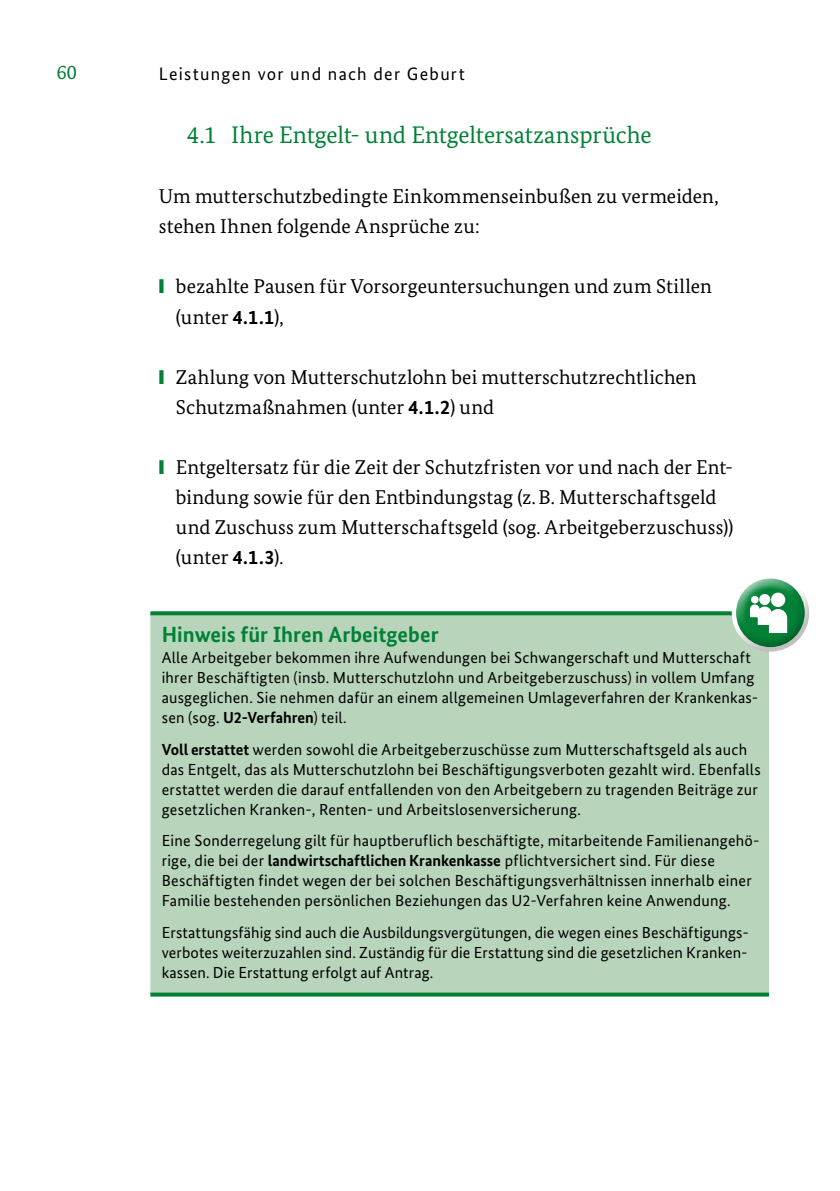
<style>
.page{position:relative;width:840px;height:1191px;background:#fff}
.page>*{position:absolute;margin:0;border:0;box-sizing:border-box;transform-origin:0 0}
.t1{font:24px "Bundes Serif";color:#008136}
.t2{font:700 22px "Bundes Sans";letter-spacing:.005em;color:#008136}
.t3{font:20px/30px "Bundes Serif";letter-spacing:.005em;color:#000}
.t4{font:20px "Bundes Serif";color:#008136}
.t5{font:18px "Bundes Sans";letter-spacing:.07em;color:#000}
.t6{font:16px/20px "Bundes Sans";letter-spacing:.015em;color:#000}
.s1{color:#008136}
.s2{font-family:"Bundes Sans";font-weight:700}
.s3{font-weight:700}
</style>
<div class="page">
<div style="left:150px;top:615px;width:618px;height:377px;background:#b8d5bb"></div>
<svg style="left:150px;top:611px;width:566px;height:4px;background:#138a44"></svg>
<svg style="left:150px;top:992px;width:618px;height:4px;background:#1b8d49"></svg>
<div style="left:716px;top:559px;width:98px;height:80px;background:#fff"></div>
<div style="left:725px;top:585px;width:98px;height:66px;background:#000;opacity:.25"></div>
<div style="left:770px;top:592px;width:14px;height:15px;background:#fff;border-radius:50%"></div>
<svg style="left:758px;top:594px;width:11px;height:11px"></svg>
<div style="left:750px;top:596px;width:8px;height:7px;background:#fff;border-radius:50%"></div>
<svg style="left:749px;top:604px;width:37px;height:29px"></svg>
<p class="t4" style="left:57px;top:60px;width:21px">60</p>
<p class="t5" style="left:159px;top:62px;width:307px">Leistungen vor und nach der Geburt</p>
<h2 class="t1" style="left:187px;top:121px;width:465px">4.1 Ihre Entgelt- und Entgeltersatzansprüche</h2>
<p class="t3" style="left:159px;top:181px;width:561px">Um mutterschutzbedingte Einkommenseinbußen zu vermeiden, stehen Ihnen folgende Ansprüche zu:</p>
<p class="t3" style="left:176px;top:271px;width:537px;text-indent:-17px"><span class="s1">❙</span> bezahlte Pausen für Vorsorgeuntersuchungen und zum Stillen (unter <span class="s2">4.1.1</span>),</p>
<p class="t3" style="left:176px;top:361px;width:522px;text-indent:-17px"><span class="s1">❙</span> Zahlung von Mutterschutzlohn bei mutterschutzrechtlichen<br>Schutzmaßnahmen (unter <span class="s2">4.1.2</span>) und</p>
<p class="t3" style="left:176px;top:451px;width:559px;text-indent:-17px"><span class="s1">❙</span> Entgeltersatz für die Zeit der Schutzfristen vor und nach der Ent&shy;bindung sowie für den Entbindungstag (z.B. Mutterschaftsgeld und Zuschuss zum Mutterschaftsgeld (sog. Arbeitgeberzuschuss)) (unter <span class="s2">4.1.3</span>).</p>
<p class="t2" style="left:162px;top:620px;width:278px">Hinweis für Ihren Arbeitgeber</p>
<p class="t6" style="left:162px;top:648px;width:597px">Alle Arbeitgeber bekommen ihre Aufwendungen bei Schwangerschaft und Mutterschaft ihrer Beschäftigten (insb. Mutterschutzlohn und Arbeitgeberzuschuss) in vollem Umfang ausgeglichen. Sie nehmen dafür an einem allgemeinen Umlageverfahren der Krankenkas&shy;sen (sog. <span class="s3">U2-Verfahren</span>) teil.</p>
<p class="t6" style="left:162px;top:739px;width:600px"><span class="s3">Voll erstattet</span> werden sowohl die Arbeitgeberzuschüsse zum Mutterschaftsgeld als auch das Entgelt, das als Mutterschutzlohn bei Beschäftigungsverboten gezahlt wird. Ebenfalls erstattet werden die darauf entfallenden von den Arbeitgebern zu tragenden Beiträge zur gesetzlichen Kranken-, Renten- und Arbeitslosenversicherung.</p>
<p class="t6" style="left:162px;top:830px;width:599px">Eine Sonderregelung gilt für hauptberuflich beschäftigte, mitarbeitende Familienangehö&shy;rige, die bei der <span class="s3">landwirtschaftlichen Krankenkasse</span> pflichtversichert sind. Für diese Beschäftigten findet wegen der bei solchen Beschäftigungsverhältnissen innerhalb einer Familie bestehenden persönlichen Beziehungen das U2-Verfahren keine Anwendung.</p>
<p class="t6" style="left:162px;top:922px;width:588px;text-align:justify">Erstattungsfähig sind auch die Ausbildungsvergütungen, die wegen eines Beschäftigungs&shy;verbotes weiterzuzahlen sind. Zuständig für die Erstattung sind die gesetzlichen Kranken&shy;kassen. Die Erstattung erfolgt auf Antrag.</p>
</div>
